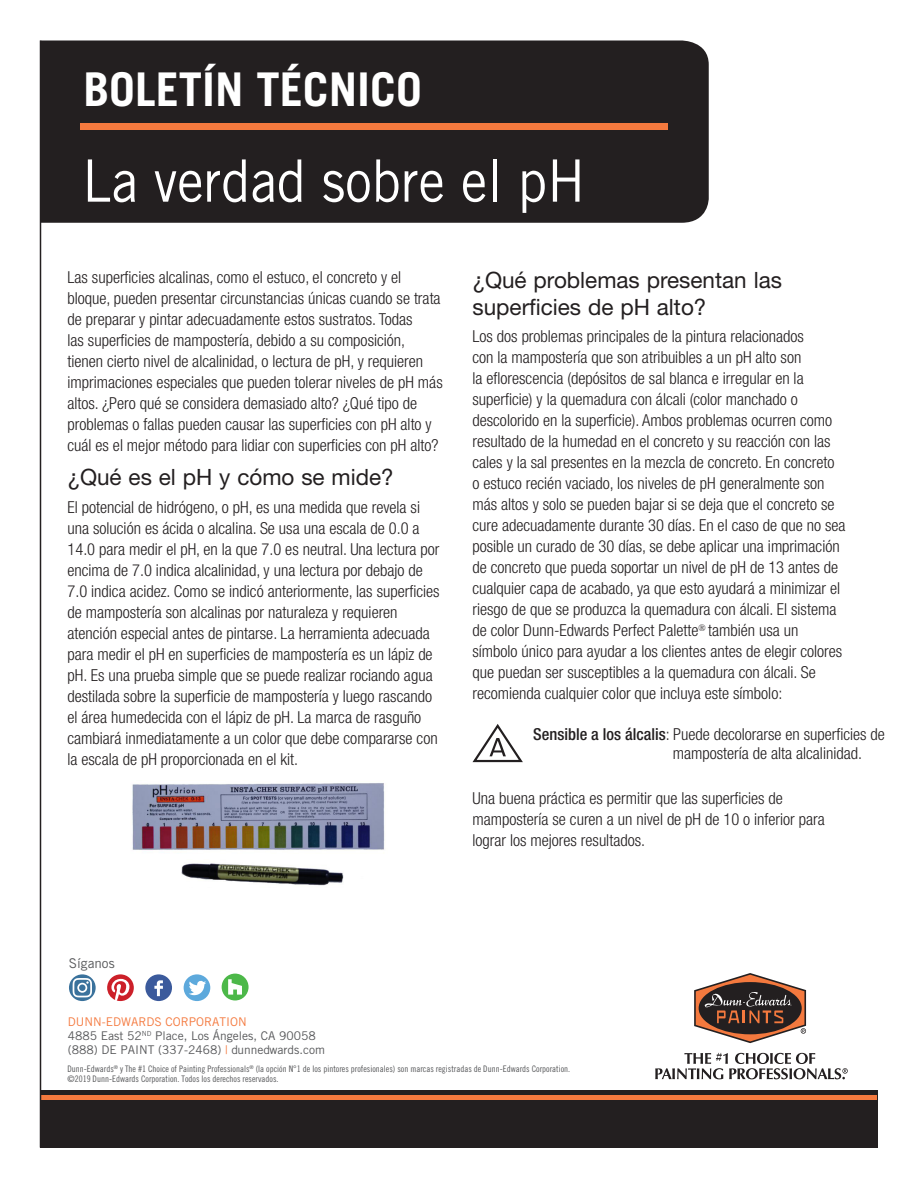
<style>
.page{position:relative;width:918px;height:1188px;background:#fff}
.page>*{position:absolute;margin:0;border:0;box-sizing:border-box;transform-origin:0 0}
.t1{font:58.5px "Trade Gothic";color:#fff;scale:.9 1}
.t2{font:700 46.5px "Trade Gothic";color:#fff}
.greentext{font:22.5px/27px "Helvetica Neue";color:#231f20}
.greentextbold{font:22.5px "Helvetica Neue";color:#231f20}
.t3{font:300 condensed 16.5px/21px "Helvetica Neue";color:#231f20}
.t4{font:13.5px "Trade Gothic";color:#58595b}
.t5{font:12px/14.4px "Trade Gothic";color:#57585a}
.t6{font:9px/9.8px "Trade Gothic Cond Eighteen";color:#57585a}
.s1{font-weight:500}
.s2{color:#f4793e}
</style>
<div class="page">
<div style="left:40px;top:1090px;width:838px;height:58px;background:#231f20"></div>
<div style="left:40px;top:1095px;width:838px;height:5px;background:#f4793e"></div>
<svg style="left:694px;top:973px;width:112px;height:70px"></svg>
<svg style="left:655px;top:1053px;width:193px;height:26px"></svg>
<div style="left:145px;top:974px;width:27px;height:27px;background:#3b5a9c;border-radius:50%"></div>
<svg style="left:154px;top:980px;width:9px;height:16px"></svg>
<svg style="left:107px;top:974px;width:27px;height:27px"></svg>
<div style="left:184px;top:974px;width:26px;height:27px;background:#5da9dc;border-radius:50%"></div>
<svg style="left:189px;top:980px;width:17px;height:15px"></svg>
<svg style="left:69px;top:974px;width:27px;height:27px"></svg>
<svg style="left:73px;top:978px;width:19px;height:19px"></svg>
<div style="left:222px;top:974px;width:27px;height:26px;background:#4cb849;border-radius:50%"></div>
<svg style="left:228px;top:979px;width:14px;height:16px"></svg>
<hr style="left:40px;top:40px;width:1px;height:1108px;background:#231f20">
<div style="left:41px;top:40px;width:668px;height:183px;background:#231f20"></div>
<div style="left:80px;top:124px;width:588px;height:6px;background:#f4793e"></div>
<svg style="left:473px;top:724px;width:50px;height:38px"></svg>
<img style="left:132px;top:783px;width:253px;height:103px">
<h2 class="t2" style="left:83px;top:60px;width:340px">BOLETÍN TÉCNICO</h2>
<p class="t1" style="left:82px;top:146px;width:560px">La verdad sobre el pH</p>
<p class="t3" style="left:68px;top:267px;width:377px">Las superficies alcalinas, como el estuco, el concreto y el bloque, pueden presentar circunstancias únicas cuando se trata de preparar y pintar adecuadamente estos sustratos. Todas<br>las superficies de mampostería, debido a su composición, tienen cierto nivel de alcalinidad, o lectura de pH, y requieren imprimaciones especiales que pueden tolerar niveles de pH más altos. ¿Pero qué se considera demasiado alto? ¿Qué tipo de problemas o fallas pueden causar las superficies con pH alto y cuál es el mejor método para lidiar con superficies con pH alto?</p>
<p class="greentextbold" style="left:68px;top:463px;width:328px">¿Qué es el pH y cómo se mide?</p>
<p class="t3" style="left:68px;top:496px;width:374px">El potencial de hidrógeno, o pH, es una medida que revela si una solución es ácida o alcalina. Se usa una escala de 0.0 a 14.0 para medir el pH, en la que 7.0 es neutral. Una lectura por encima de 7.0 indica alcalinidad, y una lectura por debajo de 7.0 indica acidez. Como se indicó anteriormente, las superficies de mampostería son alcalinas por naturaleza y requieren atención especial antes de pintarse. La herramienta adecuada para medir el pH en superficies de mampostería es un lápiz de pH. Es una prueba simple que se puede realizar rociando agua destilada sobre la superficie de mampostería y luego rascando el área humedecida con el lápiz de pH. La marca de rasguño cambiará inmediatamente a un color que debe compararse con la escala de pH proporcionada en el kit.</p>
<p class="greentext" style="left:473px;top:266px;width:311px">¿Qué problemas presentan las superficies de pH alto?</p>
<p class="t3" style="left:473px;top:326px;width:375px">Los dos problemas principales de la pintura relacionados<br>con la mampostería que son atribuibles a un pH alto son<br>la eflorescencia (depósitos de sal blanca e irregular en la superficie) y la quemadura con álcali (color manchado o descolorido en la superficie). Ambos problemas ocurren como resultado de la humedad en el concreto y su reacción con las cales y la sal presentes en la mezcla de concreto. En concreto o estuco recién vaciado, los niveles de pH generalmente son más altos y solo se pueden bajar si se deja que el concreto se cure adecuadamente durante 30 días. En el caso de que no sea posible un curado de 30 días, se debe aplicar una imprimación de concreto que pueda soportar un nivel de pH de 13 antes de cualquier capa de acabado, ya que esto ayudará a minimizar el riesgo de que se produzca la quemadura con álcali. El sistema de color Dunn-Edwards Perfect Palette<sup>®</sup> también usa un símbolo único para ayudar a los clientes antes de elegir colores que puedan ser susceptibles a la quemadura con álcali. Se recomienda cualquier color que incluya este símbolo:</p>
<p class="t3" style="left:673px;top:724px;width:214px;line-height:19.8px;text-indent:-140px"><span class="s1">Sensible a los álcalis</span>: Puede decolorarse en superficies de mampostería de alta alcalinidad.</p>
<p class="t3" style="left:473px;top:788px;width:354px">Una buena práctica es permitir que las superficies de mampostería se curen a un nivel de pH de 10 o inferior para lograr los mejores resultados.</p>
<p class="t4" style="left:69px;top:955px;width:47px">Síganos</p>
<p class="t5" style="left:68px;top:1014px;width:259px"><span class="s2">DUNN-EDWARDS CORPORATION<br></span>4885 East 52<sup>ND</sup> Place, Los Ángeles, CA 90058 (888) DE PAINT (337-2468) <span class="s2">|</span> dunnedwards.com</p>
<p class="t6" style="left:67px;top:1064px;width:504px">Dunn-Edwards<sup>®</sup> y The #1 Choice of Painting Professionals<sup>®</sup> (la opción N°1 de los pintores profesionales) son marcas registradas de Dunn-Edwards Corporation. ©2019 Dunn-Edwards Corporation. Todos los derechos reservados.</p>
</div>
